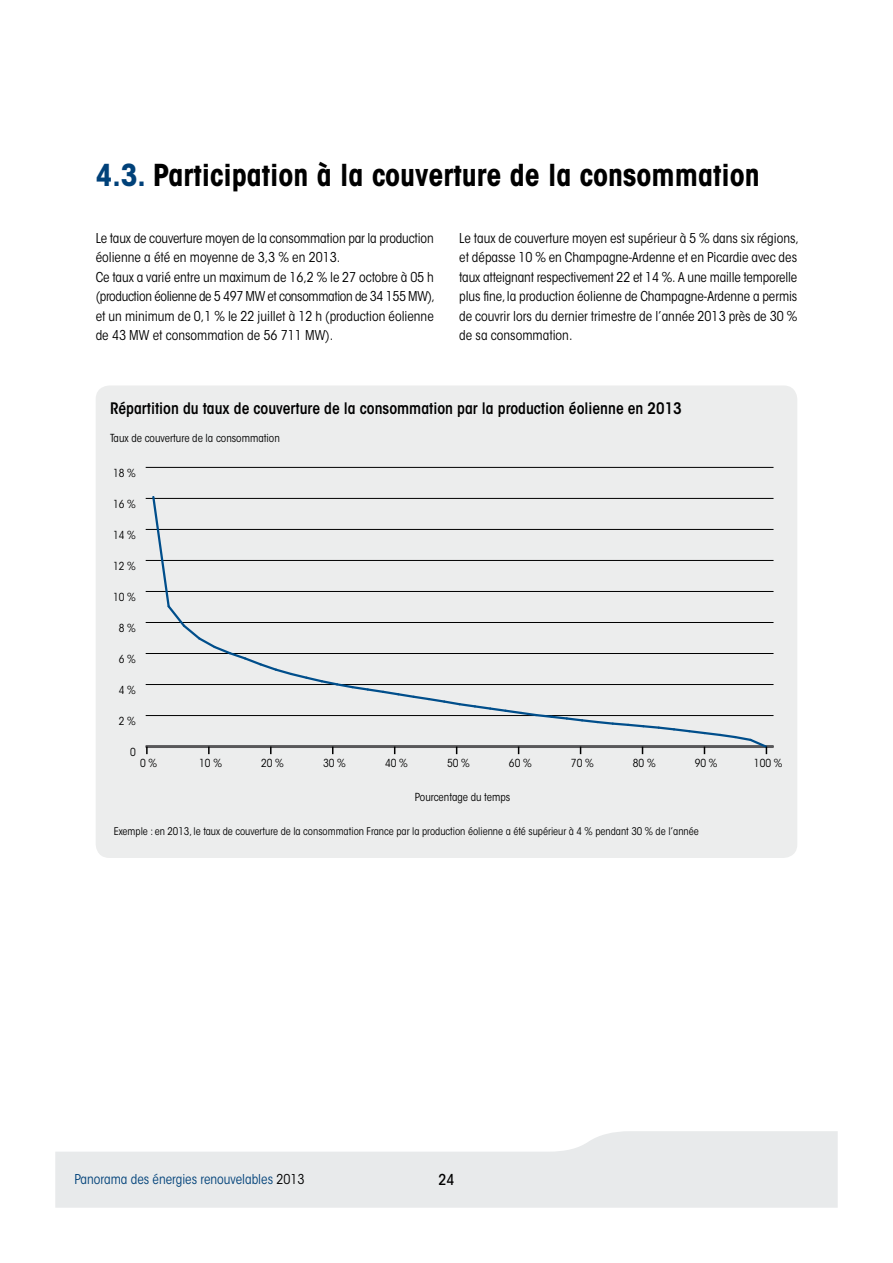
<style>
.page{position:relative;width:893px;height:1263px;background:#fff}
.page>*{position:absolute;margin:0;border:0;box-sizing:border-box;transform-origin:0 0}
.t1{font:700 condensed 30px "ITC Avant Garde Std";color:#000}
.t2{font:600 condensed 15.75px "ITC Avant Garde Std";color:#000}
.t3{font:500 condensed 15px "ITC Avant Garde Std";color:#000}
.t4{font:condensed 13.5px/19.5px "ITC Avant Garde Std";letter-spacing:-.005em;color:#000}
.t5{font:condensed 13.5px "ITC Avant Garde Std";color:#004179}
.t6{font:condensed 10.95px "ITC Avant Garde Std";color:#000}
.t7{font:condensed 10.5px "ITC Avant Garde Std";color:#000}
.s1{color:#004179}
.s2{color:#000}
</style>
<div class="page">
<svg style="left:55px;top:1131px;width:783px;height:77px;fill:#e8eaeb"></svg>
<div style="left:96px;top:385px;width:701px;height:473px;background:#eceded;border-radius:14px"></div>
<hr style="left:146px;top:745px;width:627px;height:3px;background:#58585a">
<hr style="left:146px;top:715px;width:627px;height:1px;background:#000">
<hr style="left:146px;top:684px;width:627px;height:1px;background:#000">
<hr style="left:146px;top:653px;width:627px;height:1px;background:#000">
<hr style="left:146px;top:622px;width:627px;height:1px;background:#000">
<hr style="left:146px;top:591px;width:627px;height:1px;background:#000">
<hr style="left:146px;top:560px;width:627px;height:1px;background:#000">
<hr style="left:146px;top:529px;width:627px;height:1px;background:#000">
<hr style="left:146px;top:498px;width:627px;height:1px;background:#000">
<hr style="left:146px;top:467px;width:627px;height:1px;background:#000">
<svg style="left:146px;top:496px;width:623px;height:258px"></svg>
<h1 class="t1" style="left:96px;top:156px;width:666px"><span class="s1">4.3.</span> Participation à la couverture de la consommation</h1>
<p class="t4" style="left:96px;top:228px;width:341px">Le taux de couverture moyen de la consommation par la production éolienne a été en moyenne de 3,3 % en 2013.<br>Ce taux a varié entre un maximum de 16,2 % le 27 octobre à 05 h (production éolienne de 5 497 MW et consommation de 34 155 MW), et un minimum de 0,1 % le 22 juillet à 12 h (production éolienne de 43 MW et consommation de 56 711 MW).</p>
<p class="t4" style="left:459px;top:228px;width:341px">Le taux de couverture moyen est supérieur à 5 % dans six régions, et dépasse 10 % en Champagne-Ardenne et en Picardie avec des taux atteignant respectivement 22 et 14 %. A une maille temporelle plus fine, la production éolienne de Champagne-Ardenne a permis de couvrir lors du dernier trimestre de l’année 2013 près de 30 % de sa consommation.</p>
<p class="t2" style="left:110px;top:398px;width:573px">Répartition du taux de couverture de la consommation par la production éolienne en 2013</p>
<p class="t6" style="left:110px;top:431px;width:171px">Taux de couverture de la consommation</p>
<p class="t6" style="left:113px;top:467px;width:24px">18 %</p>
<p class="t6" style="left:113px;top:498px;width:24px">16 %</p>
<p class="t6" style="left:113px;top:529px;width:24px">14 %</p>
<p class="t6" style="left:113px;top:560px;width:24px">12 %</p>
<p class="t6" style="left:113px;top:591px;width:24px">10 %</p>
<p class="t6" style="left:119px;top:622px;width:19px">8 %</p>
<p class="t6" style="left:119px;top:653px;width:19px">6 %</p>
<p class="t6" style="left:119px;top:684px;width:19px">4 %</p>
<p class="t6" style="left:119px;top:715px;width:19px">2 %</p>
<p class="t6" style="left:130px;top:746px;width:7px">0</p>
<p class="t6" style="left:140px;top:757px;width:19px">0 %</p>
<p class="t6" style="left:199px;top:757px;width:24px">10 %</p>
<p class="t6" style="left:261px;top:757px;width:24px">20 %</p>
<p class="t6" style="left:323px;top:757px;width:24px">30 %</p>
<p class="t6" style="left:385px;top:757px;width:24px">40 %</p>
<p class="t6" style="left:447px;top:757px;width:24px">50 %</p>
<p class="t6" style="left:509px;top:757px;width:24px">60 %</p>
<p class="t6" style="left:571px;top:757px;width:24px">70 %</p>
<p class="t6" style="left:633px;top:757px;width:24px">80 %</p>
<p class="t6" style="left:695px;top:757px;width:24px">90 %</p>
<p class="t6" style="left:754px;top:757px;width:30px">100 %</p>
<p class="t6" style="left:415px;top:790px;width:97px">Pourcentage du temps</p>
<p class="t7" style="left:114px;top:825px;width:587px">Exemple : en 2013, le taux de couverture de la consommation France par la production éolienne a été supérieur à 4 % pendant 30 % de l’année</p>
<p class="t5" style="left:74px;top:1171px;width:232px">Panorama des énergies renouvelables <span class="s2">2013</span></p>
<p class="t3" style="left:438px;top:1170px;width:17px">24</p>
</div>
